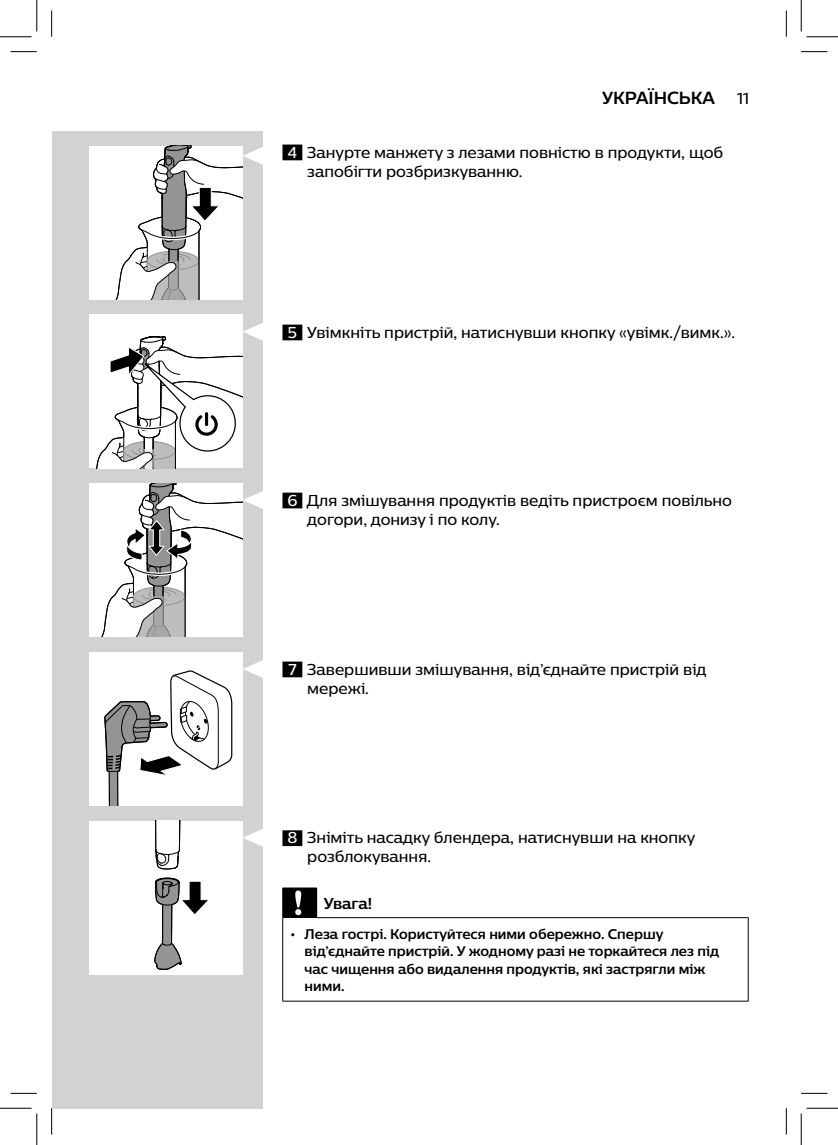
<style>
.page{position:relative;width:838px;height:1145px;background:#fff}
.page>*{position:absolute;margin:0;border:0;box-sizing:border-box;transform-origin:0 0}
.t1{font:700 17.5px "Centrale Sans";color:#000}
.actionlist-item-para{font:500 15.75px/18.9px "Centrale Sans";color:#000}
.cautions-caption-par{font:700 15.75px "Centrale Sans";letter-spacing:-.005em;color:#000}
.t2{font:700 14px/17.5px "Centrale Sans";color:#000}
.s1{color:#fff}
.s2{font-family:"Gill Sans Alt One WGL Light";font-weight:400;font-size:12.42px}
</style>
<div class="page">
<div style="left:52px;top:131px;width:210px;height:977px;background:#d2d2d2"></div>
<div style="left:282px;top:145px;width:20px;height:15px;background:#000"></div>
<div style="left:282px;top:325px;width:20px;height:15px;background:#000"></div>
<div style="left:282px;top:493px;width:20px;height:15px;background:#000"></div>
<div style="left:282px;top:662px;width:20px;height:15px;background:#000"></div>
<div style="left:282px;top:830px;width:20px;height:16px;background:#000"></div>
<div style="left:283px;top:888px;width:33px;height:30px;background:#000"></div>
<hr style="left:747px;top:918px;width:1px;height:83px;background:#000">
<hr style="left:282px;top:888px;width:1px;height:30px;background:#000">
<hr style="left:282px;top:918px;width:1px;height:83px;background:#000">
<hr style="left:282px;top:1001px;width:34px;height:1px;background:#000">
<hr style="left:316px;top:1001px;width:432px;height:1px;background:#000">
<svg style="left:316px;top:888px;width:1px;height:29px"></svg>
<hr style="left:316px;top:917px;width:432px;height:1px;background:#000">
<svg style="left:295px;top:891px;width:6px;height:24px"></svg>
<div style="left:89px;top:146px;width:154px;height:154px;background:#fff"></div>
<svg style="left:115px;top:146px;width:148px;height:154px"></svg>
<svg style="left:89px;top:315px;width:174px;height:153px"></svg>
<div style="left:89px;top:483px;width:154px;height:154px;background:#fff"></div>
<svg style="left:101px;top:483px;width:162px;height:154px"></svg>
<svg style="left:243px;top:659px;width:20px;height:20px"></svg>
<div style="left:89px;top:652px;width:154px;height:154px;background:#fff"></div>
<svg style="left:104px;top:670px;width:129px;height:136px"></svg>
<svg style="left:243px;top:828px;width:20px;height:20px"></svg>
<div style="left:89px;top:821px;width:154px;height:154px;background:#fff"></div>
<svg style="left:154px;top:821px;width:54px;height:149px"></svg>
<svg style="left:10px;top:51px;width:27px;height:1px"></svg>
<svg style="left:801px;top:51px;width:26px;height:1px"></svg>
<svg style="left:10px;top:1093px;width:27px;height:1px"></svg>
<svg style="left:801px;top:1093px;width:26px;height:1px"></svg>
<svg style="left:51px;top:10px;width:1px;height:27px"></svg>
<svg style="left:51px;top:1108px;width:1px;height:26px"></svg>
<svg style="left:786px;top:10px;width:1px;height:27px"></svg>
<svg style="left:786px;top:1108px;width:1px;height:26px"></svg>
<hr style="left:0;top:36px;width:32px;height:1px;background:#000">
<hr style="left:806px;top:36px;width:31px;height:1px;background:#000">
<hr style="left:0;top:1108px;width:32px;height:1px;background:#000">
<hr style="left:806px;top:1108px;width:31px;height:1px;background:#000">
<hr style="left:36px;top:0;width:1px;height:31px;background:#000">
<hr style="left:36px;top:1113px;width:1px;height:32px;background:#000">
<hr style="left:800px;top:0;width:1px;height:31px;background:#000">
<hr style="left:800px;top:1113px;width:1px;height:32px;background:#000">
<p class="t1" style="left:602px;top:87px;width:114px">УКРАЇНСЬКА</p>
<p class="actionlist-item-para" style="left:737px;top:89px;width:14px">11</p>
<p class="actionlist-item-para" style="left:307px;top:142px;width:417px;text-indent:-20px"><span class="s1">4</span> Занурте манжету з лезами повністю в продукти, щоб запобігти розбризкуванню.</p>
<p class="actionlist-item-para" style="left:288px;top:322px;width:449px"><span class="s1">5</span> Увімкніть пристрій, натиснувши кнопку «увімк./вимк.».</p>
<p class="actionlist-item-para" style="left:307px;top:490px;width:426px;text-indent:-20px"><span class="s1">6</span> Для змішування продуктів ведіть пристроєм повільно догори, донизу і по колу.</p>
<p class="actionlist-item-para" style="left:307px;top:659px;width:401px;text-indent:-19px"><span class="s1">7</span> Завершивши змішування, від’єднайте пристрій від мережі.</p>
<p class="actionlist-item-para" style="left:307px;top:828px;width:389px;text-indent:-20px"><span class="s1">8</span> Зніміть насадку блендера, натиснувши на кнопку розблокування.</p>
<p class="cautions-caption-par" style="left:323px;top:893px;width:50px">Увага!</p>
<p class="t2" style="left:304px;top:925px;width:416px;text-indent:-15px"><span class="s2">•</span> Леза гострі. Користуйтеся ними обережно. Спершу від’єднайте пристрій. У жодному разі не торкайтеся лез під час чищення або видалення продуктів, які застрягли між ними.</p>
</div>
